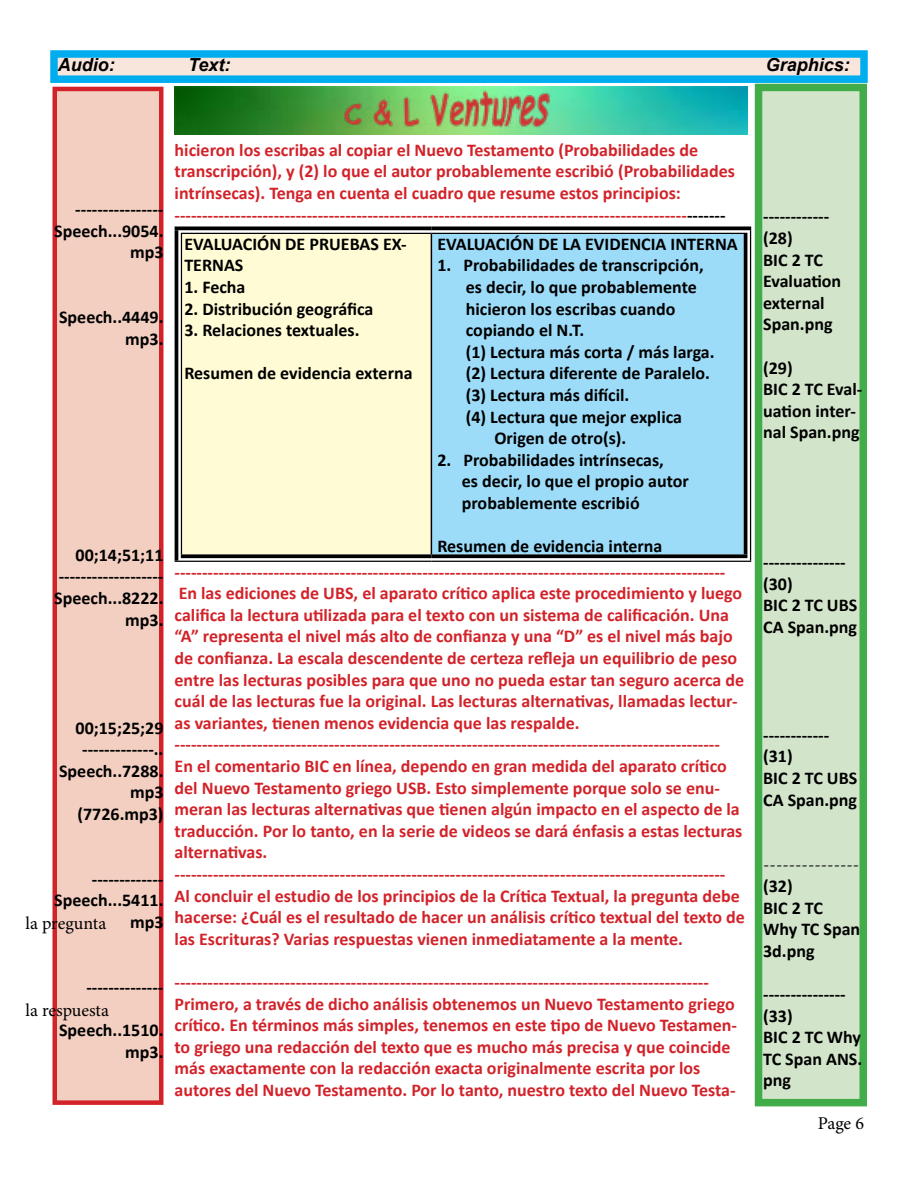
<style>
.page{position:relative;width:918px;height:1188px;background:#fff}
.page>*{position:absolute;margin:0;border:0;box-sizing:border-box;transform-origin:0 0}
.t1{font:700 18px/21.6px "Calibri";color:#d2232a}
.t2{font:700 18px/21.6px "Calibri";color:#000}
.t3{font:18px "Minion Pro";color:#000}
.t4{font:italic 700 18px "Arial";color:#000}
.s1{color:#000}
</style>
<div class="page">
<div style="left:54px;top:54px;width:810px;height:25px;background:#f8e5dc"></div>
<div style="left:50px;top:50px;width:818px;height:33px;border:8px solid #00aeef"></div>
<div style="left:52px;top:87px;width:112px;height:1018px;background:#f3cfc1;border:4px solid #d2232a"></div>
<div style="left:755px;top:84px;width:112px;height:1022px;background:#d2e5ca;border:8px solid #41ad49"></div>
<img style="left:175px;top:87px;width:572px;height:48px">
<img style="left:331px;top:86px;width:220px;height:49px">
<div style="left:178px;top:230px;width:253px;height:328px;background:#fffcd5"></div>
<div style="left:431px;top:230px;width:316px;height:328px;background:#9ddcf9"></div>
<svg style="left:178px;top:230px;width:253px;height:4px"></svg>
<svg style="left:178px;top:234px;width:3px;height:320px"></svg>
<svg style="left:431px;top:230px;width:319px;height:4px"></svg>
<svg style="left:747px;top:234px;width:3px;height:320px"></svg>
<svg style="left:178px;top:554px;width:253px;height:7px"></svg>
<svg style="left:431px;top:554px;width:319px;height:7px"></svg>
<svg style="left:175px;top:226px;width:256px;height:4px"></svg>
<hr style="left:181px;top:233px;width:250px;height:1px;background:#000">
<hr style="left:175px;top:230px;width:3px;height:331px;background:#000">
<hr style="left:181px;top:234px;width:1px;height:320px;background:#000">
<svg style="left:431px;top:226px;width:320px;height:4px"></svg>
<hr style="left:431px;top:233px;width:316px;height:1px;background:#000">
<hr style="left:744px;top:234px;width:3px;height:320px;background:#000">
<hr style="left:750px;top:230px;width:1px;height:331px;background:#000">
<svg style="left:181px;top:554px;width:250px;height:4px"></svg>
<hr style="left:175px;top:561px;width:256px;height:1px;background:#000">
<svg style="left:431px;top:554px;width:316px;height:4px"></svg>
<hr style="left:431px;top:561px;width:320px;height:1px;background:#000">
<hr style="left:431px;top:234px;width:1px;height:320px;background:#000">
<p class="t4" style="left:58px;top:53px;width:58px">Audio:</p>
<p class="t4" style="left:188px;top:53px;width:44px">Text:</p>
<p class="t4" style="left:766px;top:53px;width:86px">Graphics:</p>
<p class="t2" style="left:75px;top:198px;width:90px">----------------</p>
<p class="t2" style="left:54px;top:220px;width:111px;text-align:right">Speech...9054. mp3</p>
<p class="t2" style="left:59px;top:306px;width:106px;text-align:right">Speech..4449. mp3.</p>
<p class="t2" style="left:76px;top:544px;width:89px">00;14;51;11</p>
<p class="t2" style="left:59px;top:565px;width:106px">-------------------</p>
<p class="t2" style="left:54px;top:587px;width:111px;text-align:right">Speech...8222. mp3.</p>
<p class="t2" style="left:76px;top:716px;width:89px">00;15;25;29</p>
<p class="t2" style="left:59px;top:738px;width:106px;text-align:right">-------------..<br>Speech..7288. mp3</p>
<p class="t2" style="left:78px;top:803px;width:87px">(7726.mp3)</p>
<p class="t2" style="left:92px;top:868px;width:73px">-------------</p>
<p class="t2" style="left:54px;top:889px;width:111px;text-align:right">Speech...5411. mp3</p>
<p class="t3" style="left:26px;top:911px;width:82px">la pregunta</p>
<p class="t2" style="left:86px;top:976px;width:79px">--------------</p>
<p class="t2" style="left:59px;top:1019px;width:106px;text-align:right">Speech..1510. mp3.</p>
<p class="t3" style="left:26px;top:998px;width:85px">la respuesta</p>
<p class="t1" style="left:175px;top:139px;width:562px">hicieron los escribas al copiar el Nuevo Testamento (Probabilidades de transcripción), y (2) lo que el autor probablemente escribió (Probabilidades intrínsecas). Tenga en cuenta el cuadro que resume estos principios:</p>
<p class="t1" style="left:175px;top:203px;width:553px">---------------------------------------------------------------------------------------------<span class="s1">-------</span></p>
<p class="t2" style="left:184px;top:233px;width:224px">EVALUACIÓN DE PRUEBAS EX-<br>TERNAS</p>
<p class="t2" style="left:184px;top:276px;width:63px">1. Fecha</p>
<p class="t2" style="left:184px;top:298px;width:191px">2. Distribución geográfica</p>
<p class="t2" style="left:184px;top:319px;width:177px">3. Relaciones textuales.</p>
<p class="t2" style="left:184px;top:362px;width:230px">Resumen de evidencia externa</p>
<p class="t2" style="left:437px;top:233px;width:302px">EVALUACIÓN DE LA EVIDENCIA INTERNA</p>
<p class="t2" style="left:437px;top:254px;width:268px">1. Probabilidades de transcripción,</p>
<p class="t2" style="left:466px;top:276px;width:232px">es decir, lo que probablemente</p>
<p class="t2" style="left:466px;top:298px;width:211px">hicieron los escribas cuando</p>
<p class="t2" style="left:466px;top:319px;width:120px">copiando el N.T.</p>
<p class="t2" style="left:466px;top:341px;width:250px">(1) Lectura más corta / más larga.</p>
<p class="t2" style="left:466px;top:362px;width:246px">(2) Lectura diferente de Paralelo.</p>
<p class="t2" style="left:466px;top:384px;width:165px">(3) Lectura más difícil.</p>
<p class="t2" style="left:466px;top:406px;width:218px">(4) Lectura que mejor explica</p>
<p class="t2" style="left:494px;top:427px;width:133px">Origen de otro(s).</p>
<p class="t2" style="left:437px;top:449px;width:228px">2. Probabilidades intrínsecas,</p>
<p class="t2" style="left:462px;top:470px;width:228px">es decir, lo que el propio autor</p>
<p class="t2" style="left:462px;top:492px;width:179px">probablemente escribió</p>
<p class="t2" style="left:437px;top:535px;width:227px">Resumen de evidencia interna</p>
<p class="t1" style="left:175px;top:560px;width:552px">----------------------------------------------------------------------------------------------------</p>
<p class="t1" style="left:175px;top:582px;width:571px">En las ediciones de UBS, el aparato crítico aplica este procedimiento y luego califica la lectura utilizada para el texto con un sistema de calificación. Una “A” representa el nivel más alto de confianza y una “D” es el nivel más bajo de confianza. La escala descendente de certeza refleja un equilibrio de peso entre las lecturas posibles para que uno no pueda estar tan seguro acerca de cuál de las lecturas fue la original. Las lecturas alternativas, llamadas lectur&shy;as variantes, tienen menos evidencia que las respalde.</p>
<p class="t1" style="left:175px;top:733px;width:547px">---------------------------------------------------------------------------------------------------</p>
<p class="t1" style="left:175px;top:755px;width:569px">En el comentario BIC en línea, dependo en gran medida del aparato crítico del Nuevo Testamento griego USB. Esto simplemente porque solo se enu&shy;meran las lecturas alternativas que tienen algún impacto en el aspecto de la traducción. Por lo tanto, en la serie de videos se dará énfasis a estas lecturas alternativas.</p>
<p class="t1" style="left:175px;top:863px;width:552px">----------------------------------------------------------------------------------------------------</p>
<p class="t1" style="left:175px;top:884px;width:572px">Al concluir el estudio de los principios de la Crítica Textual, la pregunta debe hacerse: ¿Cuál es el resultado de hacer un análisis crítico textual del texto de las Escrituras? Varias respuestas vienen inmediatamente a la mente.</p>
<p class="t1" style="left:175px;top:971px;width:536px">-------------------------------------------------------------------------------------------------</p>
<p class="t1" style="left:175px;top:992px;width:564px">Primero, a través de dicho análisis obtenemos un Nuevo Testamento griego crítico. En términos más simples, tenemos en este tipo de Nuevo Testamen&shy;to griego una redacción del texto que es mucho más precisa y que coincide más exactamente con la redacción exacta originalmente escrita por los autores del Nuevo Testamento. Por lo tanto, nuestro texto del Nuevo Testa-</p>
<p class="t2" style="left:763px;top:205px;width:68px">------------</p>
<p class="t2" style="left:763px;top:227px;width:31px">(28)</p>
<p class="t2" style="left:763px;top:248px;width:80px">BIC 2 TC<br>Evaluation external<br>Span.png</p>
<p class="t2" style="left:763px;top:356px;width:31px">(29)</p>
<p class="t2" style="left:763px;top:378px;width:101px">BIC 2 TC Eval&shy;uation inter&shy;nal Span.png</p>
<p class="t2" style="left:763px;top:551px;width:84px">---------------</p>
<p class="t2" style="left:763px;top:572px;width:31px">(30)</p>
<p class="t2" style="left:763px;top:594px;width:96px">BIC 2 TC UBS<br>CA Span.png</p>
<p class="t2" style="left:763px;top:724px;width:68px">------------</p>
<p class="t2" style="left:763px;top:745px;width:31px">(31)</p>
<p class="t2" style="left:763px;top:767px;width:96px">BIC 2 TC UBS<br>CA Span.png</p>
<p class="t3" style="left:763px;top:852px;width:98px">---------------</p>
<p class="t2" style="left:763px;top:875px;width:31px">(32)</p>
<p class="t2" style="left:763px;top:896px;width:99px">BIC 2 TC<br>Why TC Span<br>3d.png</p>
<p class="t2" style="left:763px;top:983px;width:84px">---------------</p>
<p class="t2" style="left:763px;top:1004px;width:31px">(33)</p>
<p class="t2" style="left:763px;top:1026px;width:101px;text-align:justify">BIC 2 TC Why TC Span ANS. png</p>
<p class="t3" style="left:818px;top:1111px;width:48px">Page 6</p>
</div>
